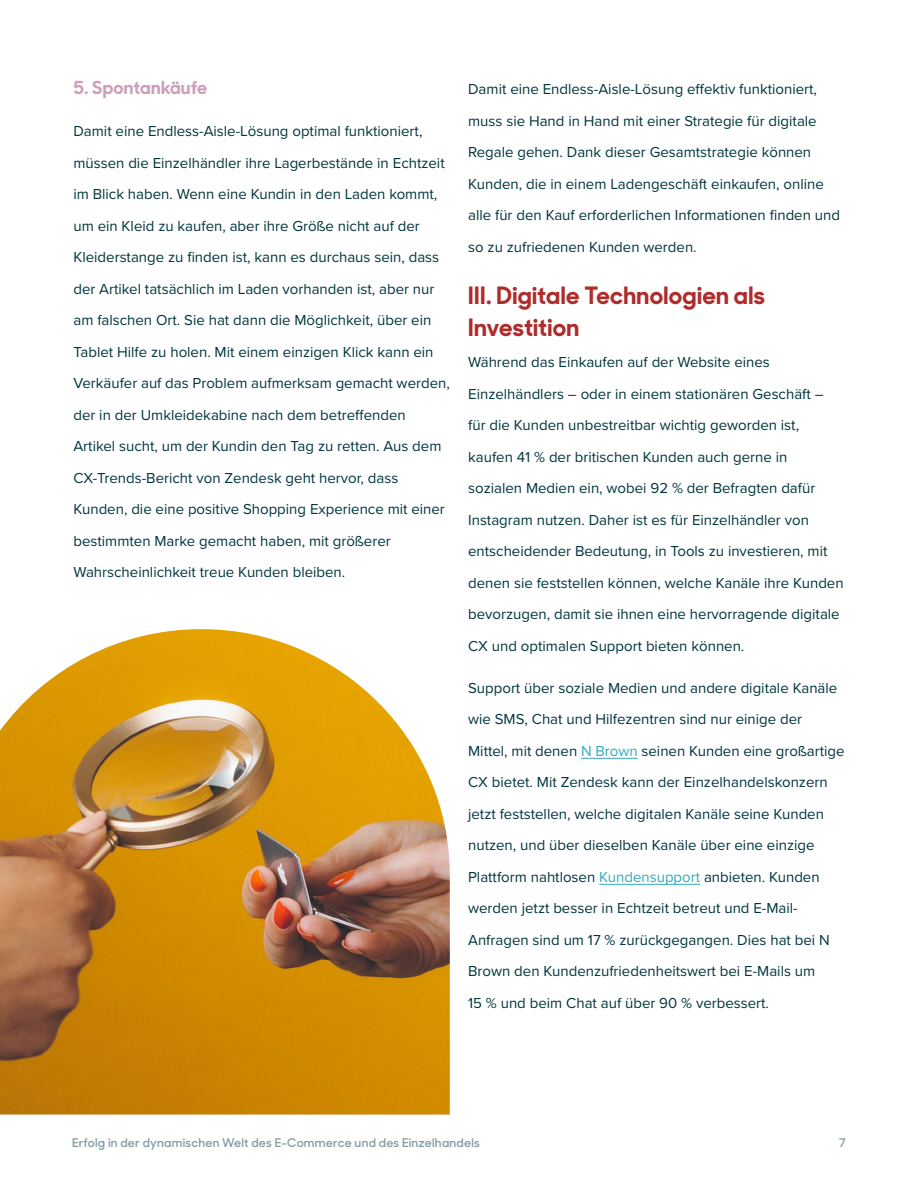
<style>
.page{position:relative;width:918px;height:1188px;background:#fff}
.page>*{position:absolute;margin:0;border:0;box-sizing:border-box;transform-origin:0 0}
.t1{font:700 24px/31.5px "Sharp Sans No 1";letter-spacing:.015em;color:#af2c2c}
.t2{font:700 18px "Sharp Sans No 1";letter-spacing:.02em;color:#ce9fb7}
.t3{font:15px/31.5px "Proxima Nova";color:#00363d}
.t4{font:600 12px "Sharp Sans No 1";letter-spacing:.02em;color:#809b9e}
.s1{color:#30aabc}
</style>
<div class="page">
<hr style="left:581px;top:758px;width:57px;height:1px;background:#30aabc">
<hr style="left:599px;top:884px;width:101px;height:1px;background:#30aabc">
<img style="left:0;top:629px;width:450px;height:486px">
<p class="t2" style="left:73px;top:73px;width:135px">5. Spontankäufe</p>
<p class="t3" style="left:73px;top:115px;width:378px">Damit eine Endless-Aisle-Lösung optimal funktioniert, müssen die Einzelhändler ihre Lagerbestände in Echtzeit im Blick haben. Wenn eine Kundin in den Laden kommt, um ein Kleid zu kaufen, aber ihre Größe nicht auf der Kleiderstange zu finden ist, kann es durchaus sein, dass der Artikel tatsächlich im Laden vorhanden ist, aber nur am falschen Ort. Sie hat dann die Möglichkeit, über ein Tablet Hilfe zu holen. Mit einem einzigen Klick kann ein Verkäufer auf das Problem aufmerksam gemacht werden, der in der Umkleidekabine nach dem betreffenden Artikel sucht, um der Kundin den Tag zu retten. Aus dem CX-Trends-Bericht von Zendesk geht hervor, dass Kunden, die eine positive Shopping Experience mit einer bestimmten Marke gemacht haben, mit größerer Wahrscheinlichkeit treue Kunden bleiben.</p>
<p class="t3" style="left:468px;top:73px;width:373px">Damit eine Endless-Aisle-Lösung effektiv funktioniert, muss sie Hand in Hand mit einer Strategie für digitale Regale gehen. Dank dieser Gesamtstrategie können Kunden, die in einem Ladengeschäft einkaufen, online alle für den Kauf erforderlichen Informationen finden und so zu zufriedenen Kunden werden.</p>
<h1 class="t1" style="left:468px;top:278px;width:298px">III. Digitale Technologien als<br>Investition</h1>
<p class="t3" style="left:468px;top:346px;width:377px">Während das Einkaufen auf der Website eines Einzelhändlers – oder in einem stationären Geschäft – für die Kunden unbestreitbar wichtig geworden ist, kaufen 41 % der britischen Kunden auch gerne in sozialen Medien ein, wobei 92 % der Befragten dafür Instagram nutzen. Daher ist es für Einzelhändler von entscheidender Bedeutung, in Tools zu investieren, mit denen sie feststellen können, welche Kanäle ihre Kunden bevorzugen, damit sie ihnen eine hervorragende digitale CX und optimalen Support bieten können.</p>
<p class="t3" style="left:468px;top:672px;width:378px">Support über soziale Medien und andere digitale Kanäle wie SMS, Chat und Hilfezentren sind nur einige der Mittel, mit denen <span class="s1">N Brown</span> seinen Kunden eine großartige CX bietet. Mit Zendesk kann der Einzelhandelskonzern jetzt feststellen, welche digitalen Kanäle seine Kunden nutzen, und über dieselben Kanäle über eine einzige Plattform nahtlosen <span class="s1">Kundensupport</span> anbieten. Kunden werden jetzt besser in Echtzeit betreut und E-Mail-Anfragen sind um 17 % zurückgegangen. Dies hat bei N Brown den Kundenzufriedenheitswert bei E-Mails um<br>15 % und beim Chat auf über 90 % verbessert.</p>
<p class="t4" style="left:72px;top:1133px;width:409px">Erfolg in der dynamischen Welt des E-Commerce und des Einzelhandels</p>
<p class="t4" style="left:839px;top:1133px;width:9px">7</p>
</div>
